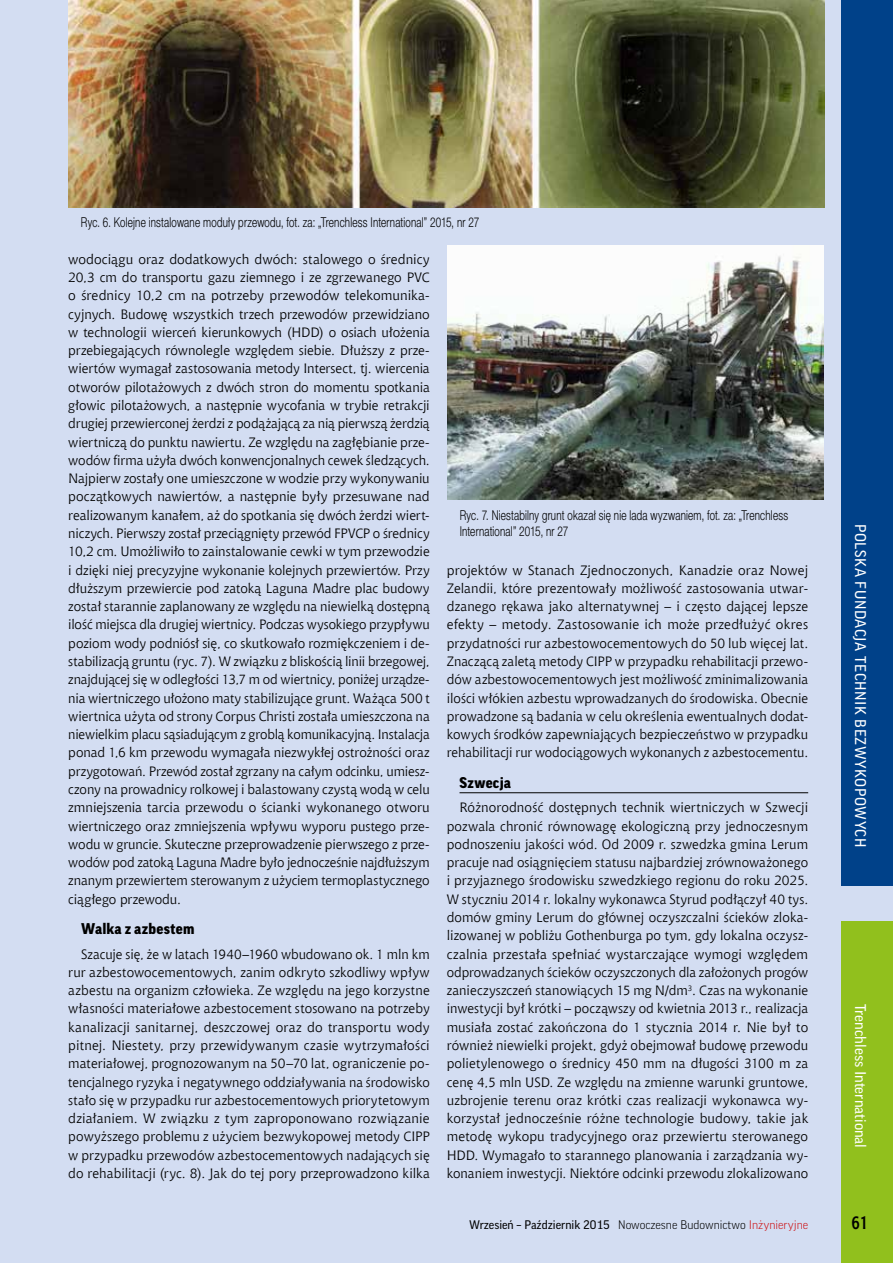
<style>
.page{position:relative;width:893px;height:1263px;background:#d3ddf2}
.page>*{position:absolute;margin:0;border:0;box-sizing:border-box;transform-origin:0 0}
.t1{font:700 18px "Aerton Cnd EFN";color:#000}
.t2{font:15px "Good Pro";letter-spacing:.04em;color:#fff}
.t3{font:15px "Good Pro";color:#fff}
.t4{font:900 15px "Good Pro";letter-spacing:.015em;color:#000}
.t5{font:13.5px/18.3px "Chianti EU";color:#000;text-align:justify}
.t6{font:13.5px/16.2px "Switzer Cnd EFN Light";letter-spacing:.015em;color:#000;scale:.9 1}
.t7{font:12px "Good Pro";color:#000}
.s1{font-weight:300}
.s2{font-weight:300;color:#cd1316}
</style>
<div class="page">
<hr style="left:459px;top:792px;width:349px;height:1px;background:#000">
<div style="left:842px;top:0;width:51px;height:885px;background:#004189"></div>
<div style="left:842px;top:922px;width:51px;height:341px;background:#91c01d"></div>
<img style="left:447px;top:245px;width:377px;height:255px">
<img style="left:68px;top:0;width:757px;height:207px">
<p class="t6" style="left:81px;top:214px;width:444px">Ryc. 6. Kolejne instalowane moduły przewodu, fot. za: „Trenchless International” 2015, nr 27</p>
<p class="t5" style="left:68px;top:250px;width:363px">wodociągu oraz dodatkowych dwóch: stalowego o średnicy 20,3 cm do transportu gazu ziemnego i ze zgrzewanego PVC o średnicy 10,2 cm na potrzeby przewodów telekomunika&shy;cyjnych. Budowę wszystkich trzech przewodów przewidziano w technologii wierceń kierunkowych (HDD) o osiach ułożenia przebiegających równolegle względem siebie. Dłuższy z prze&shy;wiertów wymagał zastosowania metody Intersect, tj. wiercenia otworów pilotażowych z dwóch stron do momentu spotkania głowic pilotażowych, a następnie wycofania w trybie retrakcji drugiej przewierconej żerdzi z podążającą za nią pierwszą żerdzią wiertniczą do punktu nawiertu. Ze względu na zagłębianie prze&shy;wodów firma użyła dwóch konwencjonalnych cewek śledzących.<br>Najpierw zostały one umieszczone w wodzie przy wykonywaniu początkowych nawiertów, a następnie były przesuwane nad realizowanym kanałem, aż do spotkania się dwóch żerdzi wiert&shy;niczych. Pierwszy został przeciągnięty przewód FPVCP o średnicy 10,2 cm. Umożliwiło to zainstalowanie cewki w tym przewodzie i dzięki niej precyzyjne wykonanie kolejnych przewiertów. Przy dłuższym przewiercie pod zatoką Laguna Madre plac budowy został starannie zaplanowany ze względu na niewielką dostępną ilość miejsca dla drugiej wiertnicy. Podczas wysokiego przypływu poziom wody podniósł się, co skutkowało rozmiękczeniem i de&shy;stabilizacją gruntu (ryc. 7). W związku z bliskością linii brzegowej, znajdującej się w odległości 13,7 m od wiertnicy, poniżej urządze&shy;nia wiertniczego ułożono maty stabilizujące grunt. Ważąca 500 t wiertnica użyta od strony Corpus Christi została umieszczona na niewielkim placu sąsiadującym z groblą komunikacyjną. Instalacja ponad 1,6 km przewodu wymagała niezwykłej ostrożności oraz przygotowań. Przewód został zgrzany na całym odcinku, umiesz&shy;czony na prowadnicy rolkowej i balastowany czystą wodą w celu zmniejszenia tarcia przewodu o ścianki wykonanego otworu wiertniczego oraz zmniejszenia wpływu wyporu pustego prze&shy;wodu w gruncie. Skuteczne przeprowadzenie pierwszego z prze&shy;wodów pod zatoką Laguna Madre było jednocześnie najdłuższym znanym przewiertem sterowanym z użyciem termoplastycznego ciągłego przewodu.</p>
<p class="t4" style="left:81px;top:921px;width:115px">Walka z azbestem</p>
<p class="t5" style="left:68px;top:944px;width:363px;text-indent:13px">Szacuje się, że w latach 1940–1960 wbudowano ok. 1 mln km rur azbestowocementowych, zanim odkryto szkodliwy wpływ azbestu na organizm człowieka. Ze względu na jego korzystne własności materiałowe azbestocement stosowano na potrzeby kanalizacji sanitarnej, deszczowej oraz do transportu wody pitnej. Niestety, przy przewidywanym czasie wytrzymałości materiałowej, prognozowanym na 50–70 lat, ograniczenie po&shy;tencjalnego ryzyka i negatywnego oddziaływania na środowisko stało się w przypadku rur azbestocementowych priorytetowym działaniem. W związku z tym zaproponowano rozwiązanie powyższego problemu z użyciem bezwykopowej metody CIPP w przypadku przewodów azbestocementowych nadających się do rehabilitacji (ryc. 8). Jak do tej pory przeprowadzono kilka</p>
<p class="t6" style="left:460px;top:507px;width:366px">Ryc. 7. Niestabilny grunt okazał się nie lada wyzwaniem, fot. za: „Trenchless<br>International” 2015, nr 27</p>
<p class="t5" style="left:447px;top:560px;width:363px">projektów w Stanach Zjednoczonych, Kanadzie oraz Nowej Zelandii, które prezentowały możliwość zastosowania utwar&shy;dzanego rękawa jako alternatywnej – i często dającej lepsze efekty – metody. Zastosowanie ich może przedłużyć okres przydatności rur azbestowocementowych do 50 lub więcej lat.<br>Znaczącą zaletą metody CIPP w przypadku rehabilitacji przewo&shy;dów azbestowocementowych jest możliwość zminimalizowania ilości włókien azbestu wprowadzanych do środowiska. Obecnie prowadzone są badania w celu określenia ewentualnych dodat&shy;kowych środków zapewniających bezpieczeństwo w przypadku rehabilitacji rur wodociągowych wykonanych z azbestocementu.</p>
<p class="t4" style="left:459px;top:774px;width:53px">Szwecja</p>
<p class="t5" style="left:447px;top:798px;width:363px;text-indent:13px">Różnorodność dostępnych technik wiertniczych w Szwecji pozwala chronić równowagę ekologiczną przy jednoczesnym podnoszeniu jakości wód. Od 2009 r. szwedzka gmina Lerum pracuje nad osiągnięciem statusu najbardziej zrównoważonego i przyjaznego środowisku szwedzkiego regionu do roku 2025.<br>W styczniu 2014 r. lokalny wykonawca Styrud podłączył 40 tys. domów gminy Lerum do głównej oczyszczalni ścieków zloka&shy;lizowanej w pobliżu Gothenburga po tym, gdy lokalna oczysz&shy;czalnia przestała spełniać wystarczające wymogi względem odprowadzanych ścieków oczyszczonych dla założonych progów zanieczyszczeń stanowiących 15 mg N/dm<sup>3</sup>. Czas na wykonanie inwestycji był krótki – począwszy od kwietnia 2013 r., realizacja musiała zostać zakończona do 1 stycznia 2014 r. Nie był to również niewielki projekt, gdyż obejmował budowę przewodu polietylenowego o średnicy 450 mm na długości 3100 m za cenę 4,5 mln USD. Ze względu na zmienne warunki gruntowe, uzbrojenie terenu oraz krótki czas realizacji wykonawca wy&shy;korzystał jednocześnie różne technologie budowy, takie jak metodę wykopu tradycyjnego oraz przewiertu sterowanego HDD. Wymagało to starannego planowania i zarządzania wy&shy;konaniem inwestycji. Niektóre odcinki przewodu zlokalizowano</p>
<p class="t7" style="left:469px;top:1218px;width:341px">Wrzesień – Październik 2015 <span class="s1">Nowoczesne Budownictwo</span> <span class="s2">Inżynieryjne</span></p>
<p class="t2" style="left:869px;top:524px;width:325px;rotate:90deg">POLSKA FUNDACJA TECHNIK BEZWYKOPOWYCH</p>
<p class="t3" style="left:869px;top:1004px;width:146px;rotate:90deg">Trenchless International</p>
<h1 class="t1" style="left:851px;top:1212px;width:18px">61</h1>
</div>
